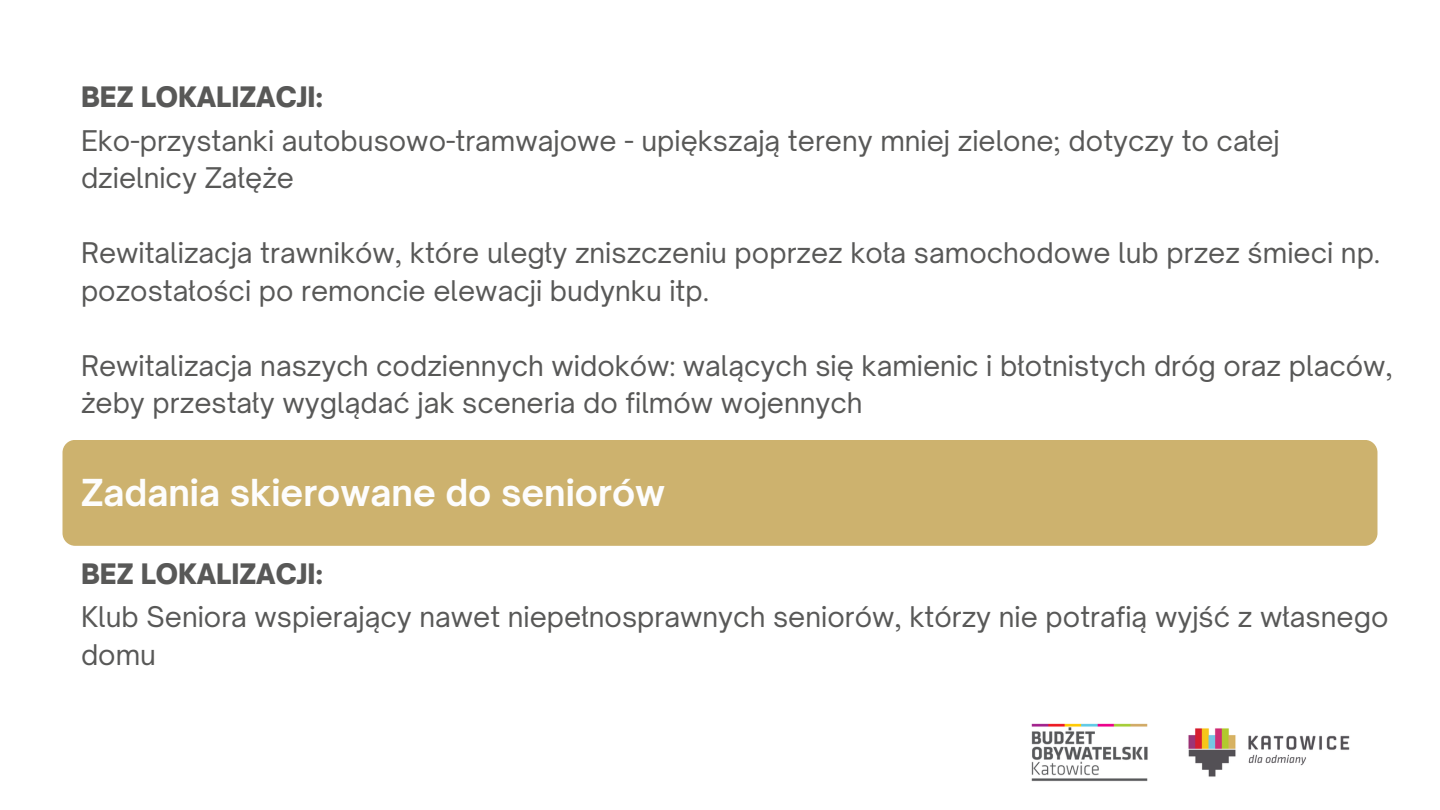
<style>
.page{position:relative;width:1440px;height:810px;background:#fff}
.page>*{position:absolute;margin:0;border:0;box-sizing:border-box;transform-origin:0 0}
.t1{font:700 35.6px "Open Sauce One";color:#fdfdfd}
.t2{font:27.3px/37.5px "Open Sauce One";color:#585857}
.t3{font:900 27px "Open Sauce One";color:#585857}
</style>
<div class="page">
<div style="left:63px;top:440px;width:1314px;height:106px;background:#cdb26e;border-radius:13px"></div>
<img style="left:1031px;top:723px;width:319px;height:59px">
<h2 class="t3" style="left:81px;top:80px;width:243px">BEZ LOKALIZACJI:</h2>
<p class="t2" style="left:81px;top:122px;width:1200px">Eko-przystanki autobusowo-tramwajowe - upiększają tereny mniej zielone; dotyczy to całej dzielnicy Załęże</p>
<p class="t2" style="left:81px;top:234px;width:1301px">Rewitalizacja trawników, które uległy zniszczeniu poprzez koła samochodowe lub przez śmieci np. pozostałości po remoncie elewacji budynku itp.</p>
<p class="t2" style="left:81px;top:347px;width:1313px">Rewitalizacja naszych codziennych widoków: walących się kamienic i błotnistych dróg oraz placów, żeby przestały wyglądać jak sceneria do filmów wojennych</p>
<h1 class="t1" style="left:81px;top:470px;width:586px">Zadania skierowane do seniorów</h1>
<h2 class="t3" style="left:81px;top:557px;width:243px">BEZ LOKALIZACJI:</h2>
<p class="t2" style="left:81px;top:598px;width:1309px">Klub Seniora wspierający nawet niepełnosprawnych seniorów, którzy nie potrafią wyjść z własnego domu</p>
</div>
